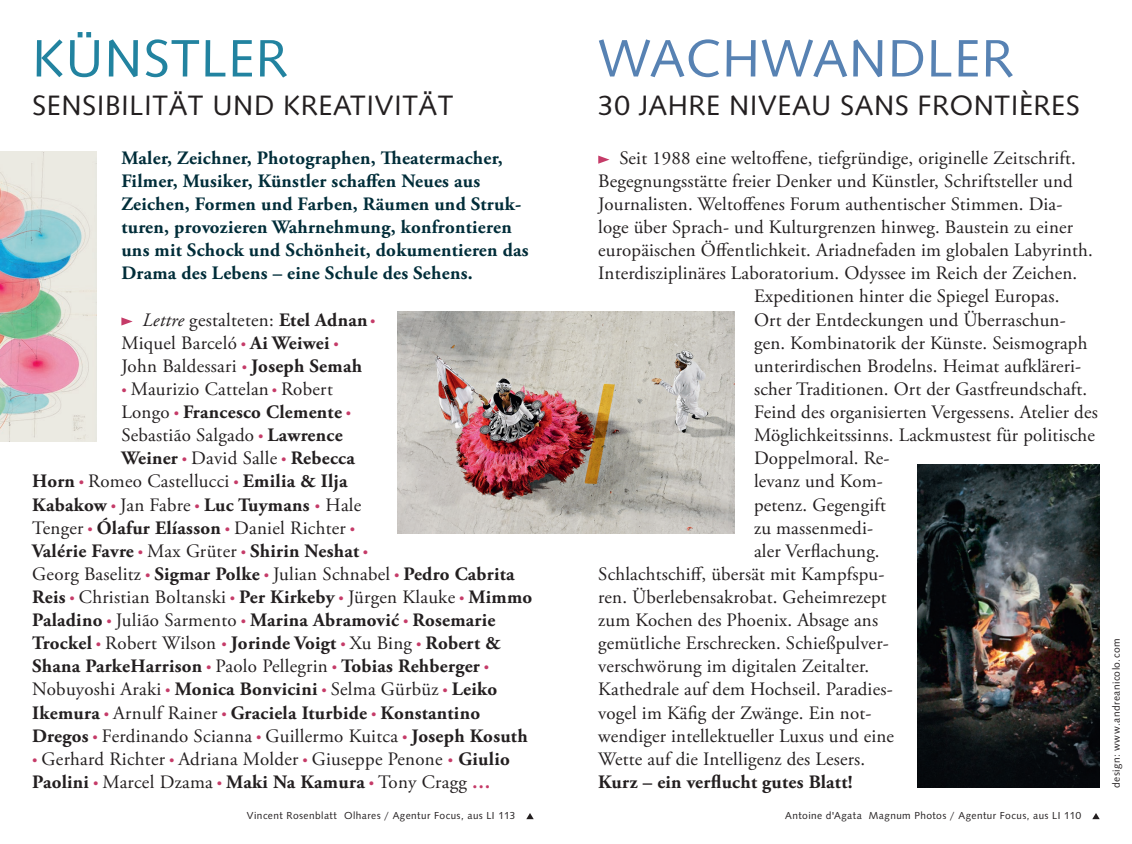
<style>
.page{position:relative;width:1132px;height:844px;background:#fff}
.page>*{position:absolute;margin:0;border:0;box-sizing:border-box;transform-origin:0 0}
.t1{font:52.5px "Syntax";letter-spacing:.02em;color:#5782b3}
.t2{font:52.5px "Syntax";letter-spacing:.02em;color:#2283a0}
.t3{font:28px "Syntax";letter-spacing:.02em;color:#231f20}
.t4{font:18.9px/23.1px "Adobe Garamond Pro";letter-spacing:.01em;color:#231f20}
.t5{font:700 18.9px "Adobe Garamond Pro";letter-spacing:.015em;color:#231f20}
.t6{font:700 18.9px/23.1px "Adobe Garamond Pro";letter-spacing:.015em;color:#002d39}
.t7{font:10.5px "Syntax TOT";letter-spacing:.045em;color:#231f20}
.s1{font-style:italic}
.s2{font-weight:700}
.s3{font-size:14px;color:#c53b68}
.s4{font-weight:400}
.s5{font-weight:400;font-size:14px;color:#c53b68}
.s6{font-weight:700;color:#c53b68}
</style>
<div class="page">
<svg style="left:121px;top:317px;width:12px;height:8px"></svg>
<svg style="left:598px;top:155px;width:11px;height:9px"></svg>
<svg style="left:526px;top:813px;width:7px;height:6px"></svg>
<svg style="left:1092px;top:813px;width:7px;height:6px"></svg>
<img style="left:397px;top:311px;width:337px;height:222px">
<img style="left:917px;top:464px;width:182px;height:323px">
<img style="left:0;top:151px;width:96px;height:290px">
<h1 class="t2" style="left:32px;top:27px;width:257px">KÜNSTLER</h1>
<h2 class="t3" style="left:32px;top:89px;width:422px">SENSIBILITÄT UND KREATIVITÄT</h2>
<p class="t6" style="left:121px;top:146px;width:408px">Maler, Zeichner, Photographen, Theatermacher, Filmer, Musiker, Künstler schaffen Neues aus Zeichen, Formen und Farben, Räumen und Struk&shy;turen, provozieren Wahrnehmung, konfrontieren uns mit Schock und Schönheit, dokumentieren das Drama des Lebens – eine Schule des Sehens.</p>
<p class="t4" style="left:121px;top:308px;width:256px;text-indent:21px"><span class="s1">Lettre</span> gestalteten: <span class="s2">Etel Adnan</span> <span class="s3">•<br></span>Miquel Barceló <span class="s3">•</span> <span class="s2">Ai Weiwei</span> <span class="s3">•<br></span>John Baldessari <span class="s3">•</span> <span class="s2">Joseph Semah</span></p>
<p class="t4" style="left:121px;top:378px;width:213px"><span class="s3">•</span> Maurizio Cattelan <span class="s3">•</span> Robert</p>
<p class="t5" style="left:121px;top:401px;width:231px"><span class="s4">Longo</span> <span class="s5">•</span> Francesco Clemente <span class="s5">•</span></p>
<p class="t4" style="left:121px;top:424px;width:223px">Sebastião Salgado <span class="s3">•</span> <span class="s2">Lawrence</span></p>
<p class="t5" style="left:121px;top:447px;width:235px">Weiner <span class="s5">•</span> <span class="s4">David Salle</span> <span class="s5">•</span> Rebecca</p>
<p class="t4" style="left:32px;top:470px;width:317px"><span class="s2">Horn</span> <span class="s3">•</span> Romeo Castellucci <span class="s3">•</span> <span class="s2">Emilia &amp; Ilja</span></p>
<p class="t5" style="left:32px;top:493px;width:330px">Kabakow <span class="s5">•</span> <span class="s4">Jan Fabre</span> <span class="s5">•</span> Luc Tuymans <span class="s5">•</span> <span class="s4">Hale</span></p>
<p class="t4" style="left:32px;top:516px;width:324px">Tenger <span class="s3">•</span> <span class="s2">Ólafur Elíasson</span> <span class="s3">•</span> Daniel Richter <span class="s3">•</span></p>
<p class="t5" style="left:32px;top:539px;width:337px">Valérie Favre <span class="s5">•</span> <span class="s4">Max Grüter</span> <span class="s5">•</span> Shirin Neshat <span class="s5">•</span></p>
<p class="t4" style="left:32px;top:563px;width:484px">Georg Baselitz <span class="s3">•</span> <span class="s2">Sigmar Polke</span> <span class="s3">•</span> Julian Schnabel <span class="s3">•</span> <span class="s2">Pedro Cabrita</span></p>
<p class="t4" style="left:32px;top:586px;width:501px"><span class="s2">Reis</span> <span class="s3">•</span> Christian Boltanski <span class="s3">•</span> <span class="s2">Per Kirkeby</span> <span class="s3">•</span> Jürgen Klauke <span class="s3">•</span> <span class="s2">Mimmo</span></p>
<p class="t5" style="left:32px;top:609px;width:464px">Paladino <span class="s5">•</span> <span class="s4">Julião Sarmento</span> <span class="s5">•</span> Marina Abramović <span class="s5">•</span> Rosemarie</p>
<p class="t5" style="left:32px;top:632px;width:470px">Trockel <span class="s5">•</span> <span class="s4">Robert Wilson</span> <span class="s5">•</span> Jorinde Voigt <span class="s5">•</span> <span class="s4">Xu Bing</span> <span class="s5">•</span> Robert &amp;</p>
<p class="t5" style="left:32px;top:655px;width:458px">Shana ParkeHarrison <span class="s5">•</span> <span class="s4">Paolo Pellegrin</span> <span class="s5">•</span> Tobias Rehberger <span class="s5">•</span></p>
<p class="t4" style="left:32px;top:678px;width:466px">Nobuyoshi Araki <span class="s3">•</span> <span class="s2">Monica Bonvicini</span> <span class="s3">•</span> Selma Gürbüz <span class="s3">•</span> <span class="s2">Leiko</span></p>
<p class="t5" style="left:32px;top:701px;width:449px">Ikemura <span class="s5">•</span> <span class="s4">Arnulf Rainer</span> <span class="s5">•</span> Graciela Iturbide <span class="s5">•</span> Konstantino</p>
<p class="t4" style="left:32px;top:724px;width:497px"><span class="s2">Dregos</span> <span class="s3">•</span> Ferdinando Scianna <span class="s3">•</span> Guillermo Kuitca <span class="s3">•</span> <span class="s2">Joseph Kosuth</span></p>
<p class="t4" style="left:32px;top:747px;width:479px"><span class="s3">•</span> Gerhard Richter <span class="s3">•</span> Adriana Molder <span class="s3">•</span> Giuseppe Penone <span class="s3">•</span> <span class="s2">Giulio<br>Paolini</span> <span class="s3">•</span> Marcel Dzama <span class="s3">•</span> <span class="s2">Maki Na Kamura</span> <span class="s3">•</span> Tony Cragg <span class="s6">…</span></p>
<h1 class="t1" style="left:598px;top:27px;width:416px">WACHWANDLER</h1>
<h2 class="t3" style="left:598px;top:89px;width:483px">30 JAHRE NIVEAU SANS FRONTIÈRES</h2>
<p class="t4" style="left:619px;top:147px;width:458px">Seit 1988 eine weltoffene, tiefgründige, originelle Zeitschrift.</p>
<p class="t4" style="left:598px;top:170px;width:476px">Begegnungsstätte freier Denker und Künstler, Schriftsteller und</p>
<p class="t4" style="left:598px;top:193px;width:465px">Journalisten. Weltoffenes Forum authentischer Stimmen. Dia-</p>
<p class="t4" style="left:598px;top:216px;width:476px">loge über Sprach- und Kulturgrenzen hinweg. Baustein zu einer</p>
<p class="t4" style="left:598px;top:239px;width:496px">europäischen Öffentlichkeit. Ariadnefaden im globalen Labyrinth.</p>
<p class="t4" style="left:598px;top:262px;width:480px">Interdisziplinäres Laboratorium. Odyssee im Reich der Zeichen.</p>
<p class="t4" style="left:753px;top:285px;width:307px">Expeditionen hinter die Spiegel Europas.</p>
<p class="t4" style="left:753px;top:308px;width:313px">Ort der Entdeckungen und Überraschun-</p>
<p class="t4" style="left:753px;top:332px;width:335px">gen. Kombinatorik der Künste. Seismograph</p>
<p class="t4" style="left:753px;top:355px;width:329px">unterirdischen Brodelns. Heimat aufkläreri-</p>
<p class="t4" style="left:753px;top:378px;width:335px">scher Traditionen. Ort der Gastfreundschaft.</p>
<p class="t4" style="left:753px;top:401px;width:345px">Feind des organisierten Vergessens. Atelier des</p>
<p class="t4" style="left:753px;top:424px;width:342px">Möglichkeitssinns. Lackmustest für politische</p>
<p class="t4" style="left:753px;top:447px;width:137px">Doppelmoral. Re-</p>
<p class="t4" style="left:753px;top:470px;width:130px">levanz und Kom-</p>
<p class="t4" style="left:753px;top:493px;width:133px">petenz. Gegengift</p>
<p class="t4" style="left:753px;top:516px;width:120px">zu massenmedi-</p>
<p class="t4" style="left:753px;top:539px;width:127px">aler Verflachung.</p>
<p class="t4" style="left:598px;top:563px;width:287px">Schlachtschiff, übersät mit Kampfspu-</p>
<p class="t4" style="left:598px;top:586px;width:290px">ren. Überlebensakrobat. Geheimrezept</p>
<p class="t4" style="left:598px;top:609px;width:281px">zum Kochen des Phoenix. Absage ans</p>
<p class="t4" style="left:598px;top:632px;width:292px">gemütliche Erschrecken. Schießpulver-</p>
<p class="t4" style="left:598px;top:655px;width:272px">verschwörung im digitalen Zeitalter.</p>
<p class="t4" style="left:598px;top:678px;width:296px">Kathedrale auf dem Hochseil. Paradies-</p>
<p class="t4" style="left:598px;top:701px;width:274px">vogel im Käfig der Zwänge. Ein not-</p>
<p class="t4" style="left:598px;top:724px;width:297px">wendiger intellektueller Luxus und eine</p>
<p class="t4" style="left:598px;top:747px;width:268px">Wette auf die Intelligenz des Lesers.</p>
<p class="t5" style="left:598px;top:770px;width:256px">Kurz – ein verflucht gutes Blatt!</p>
<p class="t7" style="left:247px;top:809px;width:270px">Vincent Rosenblatt Olhares / Agentur Focus, aus LI 113</p>
<p class="t7" style="left:785px;top:809px;width:297px">Antoine d'Agata Magnum Photos / Agentur Focus, aus LI 110</p>
<p class="t7" style="left:1109px;top:787px;width:151px;rotate:-90deg">design: www.andreanicolo.com</p>
</div>
